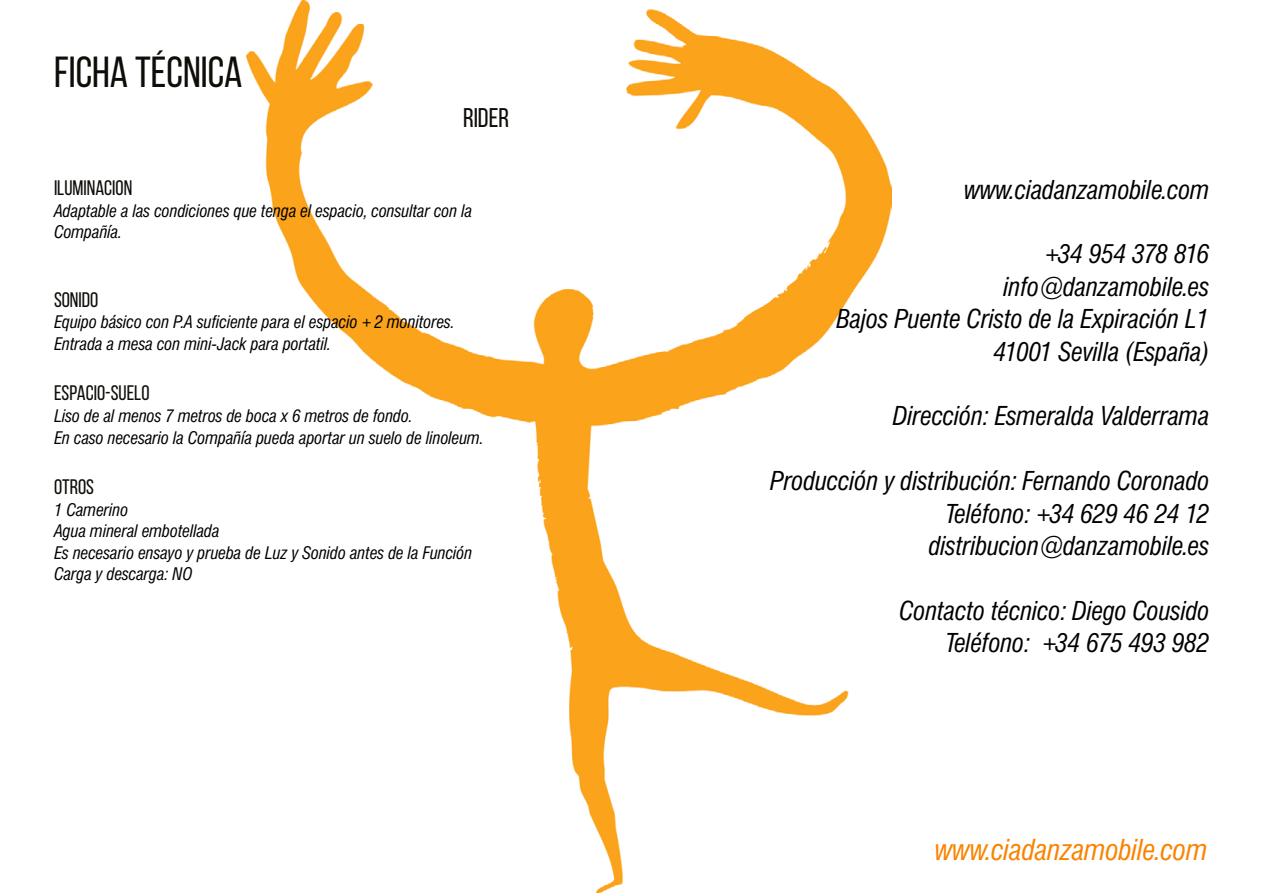
<style>
.page{position:relative;width:1263px;height:893px;background:#fff}
.page>*{position:absolute;margin:0;border:0;box-sizing:border-box;transform-origin:0 0}
.t1{font:43.5px "Bebas Neue";color:#0f0d08}
.t2{font:italic 30px "Helvetica Two BQ";color:#f98300}
.t3{font:italic 27px/32.4px "Helvetica Two BQ";color:#000;text-align:right}
.t4{font:27px "Bebas Neue";color:#0f0d08}
.t5{font:21px "Bebas Neue";color:#0f0d08}
.t6{font:italic 18px/21.6px "Helvetica Two BQ";color:#000}
</style>
<div class="page">
<img style="left:247px;top:0;width:644px;height:893px">
<h1 class="t1" style="left:54px;top:48px;width:190px">FICHA TÉCNICA</h1>
<h3 class="t4" style="left:463px;top:103px;width:47px">RIDER</h3>
<p class="t5" style="left:54px;top:177px;width:80px">ILUMINACION</p>
<p class="t6" style="left:54px;top:200px;width:419px">Adaptable a las condiciones que tenga el espacio, consultar con la<br>Compañía.</p>
<p class="t5" style="left:54px;top:288px;width:46px">SONIDO</p>
<p class="t6" style="left:54px;top:311px;width:401px">Equipo básico con P.A suficiente para el espacio + 2 monitores.<br>Entrada a mesa con mini-Jack para portatil.</p>
<p class="t5" style="left:54px;top:382px;width:97px">ESPACIO-SUELO</p>
<p class="t6" style="left:54px;top:405px;width:431px">Liso de al menos 7 metros de boca x 6 metros de fondo.<br>En caso necesario la Compañía pueda aportar un suelo de linoleum.</p>
<p class="t5" style="left:54px;top:475px;width:42px">OTROS</p>
<p class="t6" style="left:54px;top:499px;width:419px">1 Camerino<br>Agua mineral embotellada<br>Es necesario ensayo y prueba de Luz y Sonido antes de la Función<br>Carga y descarga: NO</p>
<h3 class="t3" style="left:964px;top:173px;width:247px">www.ciadanzamobile.com</h3>
<h3 class="t3" style="left:836px;top:238px;width:374px">+34 954 378 816 info@danzamobile.es<br>Bajos Puente Cristo de la Expiración L1<br>41001 Sevilla (España)</h3>
<h3 class="t3" style="left:892px;top:400px;width:318px">Dirección: Esmeralda Valderrama</h3>
<h3 class="t3" style="left:770px;top:465px;width:441px">Producción y distribución: Fernando Coronado<br>Teléfono: +34 629 46 24 12 distribucion@danzamobile.es</h3>
<h3 class="t3" style="left:899px;top:594px;width:311px">Contacto técnico: Diego Cousido<br>Teléfono: +34 675 493 982</h3>
<h2 class="t2" style="left:934px;top:832px;width:274px">www.ciadanzamobile.com</h2>
</div>
